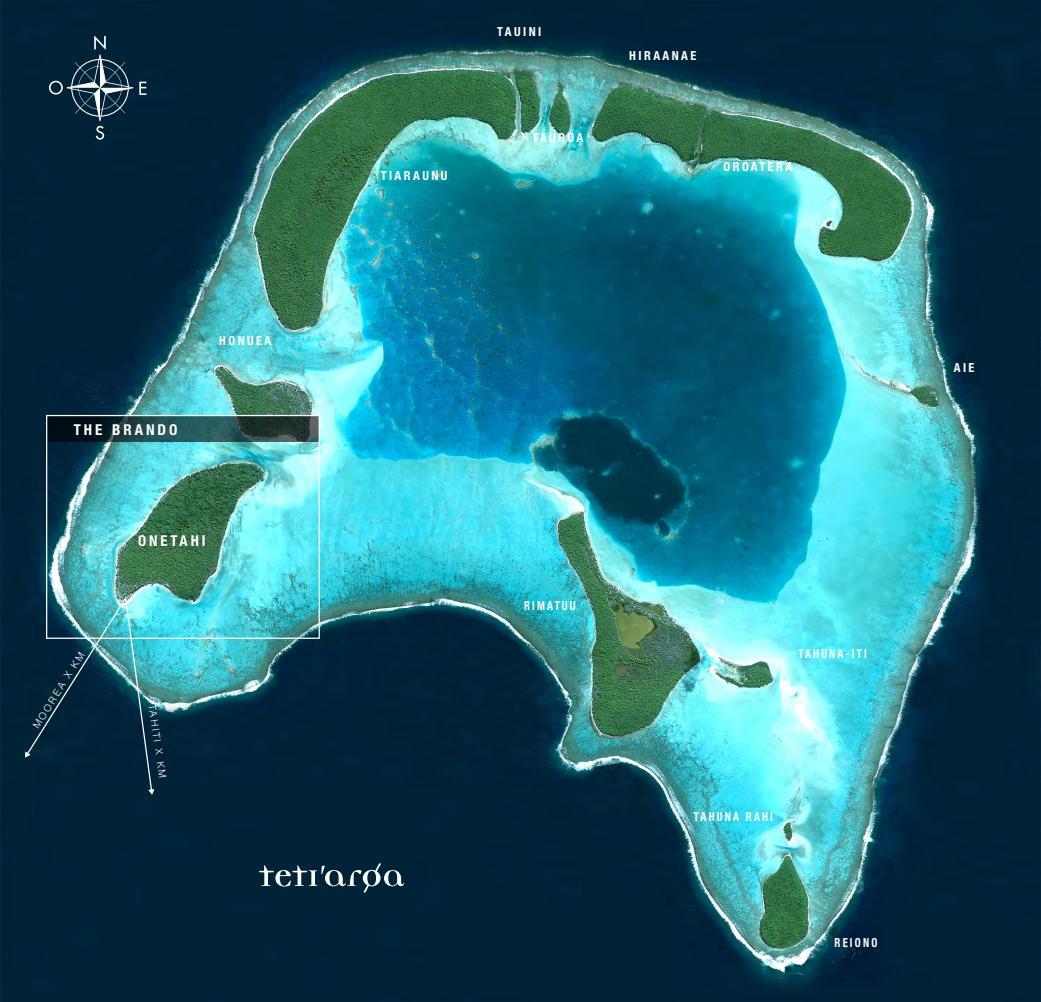
<style>
.page{position:relative;width:1041px;height:1002px;background:#fff}
.page>*{position:absolute;margin:0;border:0;box-sizing:border-box;transform-origin:0 0}
.t1{font:700 condensed 15px "Helvetica Neue";letter-spacing:.2em;color:#fff}
.t2{font:700 condensed 12.5px "Helvetica Neue";letter-spacing:.2em;color:#fff}
.t3{font:700 condensed 12.5px "Helvetica Neue";letter-spacing:.2em;color:#fff;scale:.86 1}
.t4{font:300 10px "Helvetica Neue";color:#fff}
</style>
<div class="page">
<img style="left:1px;top:0;width:1039px;height:1001px">
<svg style="left:48px;top:417px;width:270px;height:25px;background:#1d3c3d"></svg>
<div style="left:46px;top:415px;width:274px;height:223px;border:1px solid #fff"></div>
<svg style="left:259px;top:863px;width:145px;height:29px;background:#324e5f"></svg>
<img style="left:25px;top:594px;width:129px;height:200px">
<svg style="left:49px;top:35px;width:84px;height:105px;background:#1c3b4d"></svg>
<svg style="left:139px;top:82px;width:7px;height:13px"></svg>
<p class="t1" style="left:74px;top:420px;width:105px">THE BRANDO</p>
<p class="t2" style="left:219px;top:333px;width:54px">HONUEA</p>
<p class="t1" style="left:138px;top:531px;width:69px">ONETAHI</p>
<p class="t4" style="left:29px;top:723px;width:90px;rotate:-58deg">MOOREA X KM</p>
<p class="t4" style="left:160px;top:702px;width:76px;rotate:82deg">TAHITI X KM</p>
<p class="t2" style="left:381px;top:168px;width:68px">TIARAUNU</p>
<p class="t2" style="left:497px;top:24px;width:46px">TAUINI</p>
<p class="t2" style="left:532px;top:130px;width:52px">TAUROA</p>
<p class="t2" style="left:629px;top:48px;width:69px">HIRAANAE</p>
<p class="t2" style="left:724px;top:159px;width:70px">OROATERA</p>
<p class="t2" style="left:954px;top:359px;width:22px">AIE</p>
<p class="t3" style="left:524px;top:597px;width:62px">RIMATUU</p>
<p class="t3" style="left:798px;top:646px;width:81px">TAHUNA-ITI</p>
<p class="t3" style="left:694px;top:809px;width:94px">TAHUNA RAHI</p>
<p class="t3" style="left:835px;top:934px;width:51px">REIONO</p>
</div>
